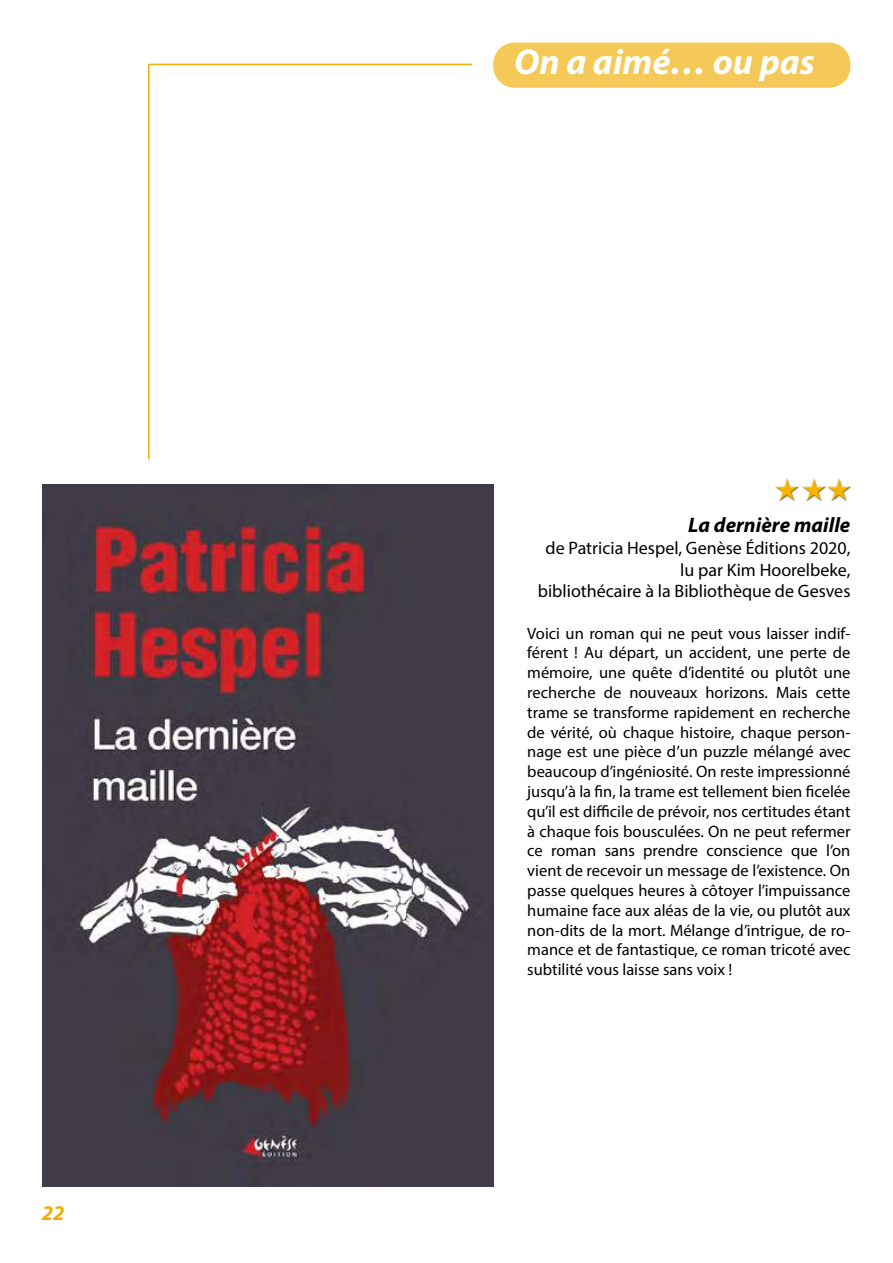
<style>
.page{position:relative;width:893px;height:1263px;background:#fff}
.page>*{position:absolute;margin:0;border:0;box-sizing:border-box;transform-origin:0 0}
.t1{font:italic 700 36px "Myriad Pro";color:#fff}
.t2{font:italic 700 21px "Myriad Pro";color:#000}
.t3{font:italic 700 21px "Myriad Pro";color:#f0ae00}
.t4{font:18px/21.6px "Myriad Pro";color:#000;text-align:right}
.t5{font:16.5px/19.8px "Myriad Pro";color:#000;text-align:justify}
</style>
<div class="page">
<img style="left:828px;top:478px;width:22px;height:22px">
<img style="left:802px;top:478px;width:23px;height:22px">
<img style="left:776px;top:478px;width:22px;height:22px">
<img style="left:43px;top:485px;width:450px;height:701px">
<div style="left:493px;top:43px;width:357px;height:45px;background:#f5c957;border-radius:21px"></div>
<hr style="left:149px;top:64px;width:323px;height:1px;background:#f0ae00">
<hr style="left:148px;top:64px;width:2px;height:395px;background:#f0ae00">
<p class="t3" style="left:42px;top:1199px;width:24px">22</p>
<h1 class="t1" style="left:514px;top:38px;width:302px">On a aimé… ou pas</h1>
<p class="t2" style="left:688px;top:512px;width:164px">La dernière maille</p>
<p class="t4" style="left:538px;top:537px;width:314px">de Patricia Hespel, Genèse Éditions 2020, lu par Kim Hoorelbeke,<br>bibliothécaire à la Bibliothèque de Gesves</p>
<p class="t5" style="left:527px;top:623px;width:325px">Voici un roman qui ne peut vous laisser indif&shy;férent ! Au départ, un accident, une perte de mémoire, une quête d’identité ou plutôt une recherche de nouveaux horizons. Mais cette trame se transforme rapidement en recherche de vérité, où chaque histoire, chaque person&shy;nage est une pièce d’un puzzle mélangé avec beaucoup d’ingéniosité. On reste impressionné jusqu’à la fin, la trame est tellement bien ficelée qu’il est difficile de prévoir, nos certitudes étant à chaque fois bousculées. On ne peut refermer ce roman sans prendre conscience que l’on vient de recevoir un message de l’existence. On passe quelques heures à côtoyer l’impuissance humaine face aux aléas de la vie, ou plutôt aux non-dits de la mort. Mélange d’intrigue, de ro&shy;mance et de fantastique, ce roman tricoté avec subtilité vous laisse sans voix !</p>
</div>
